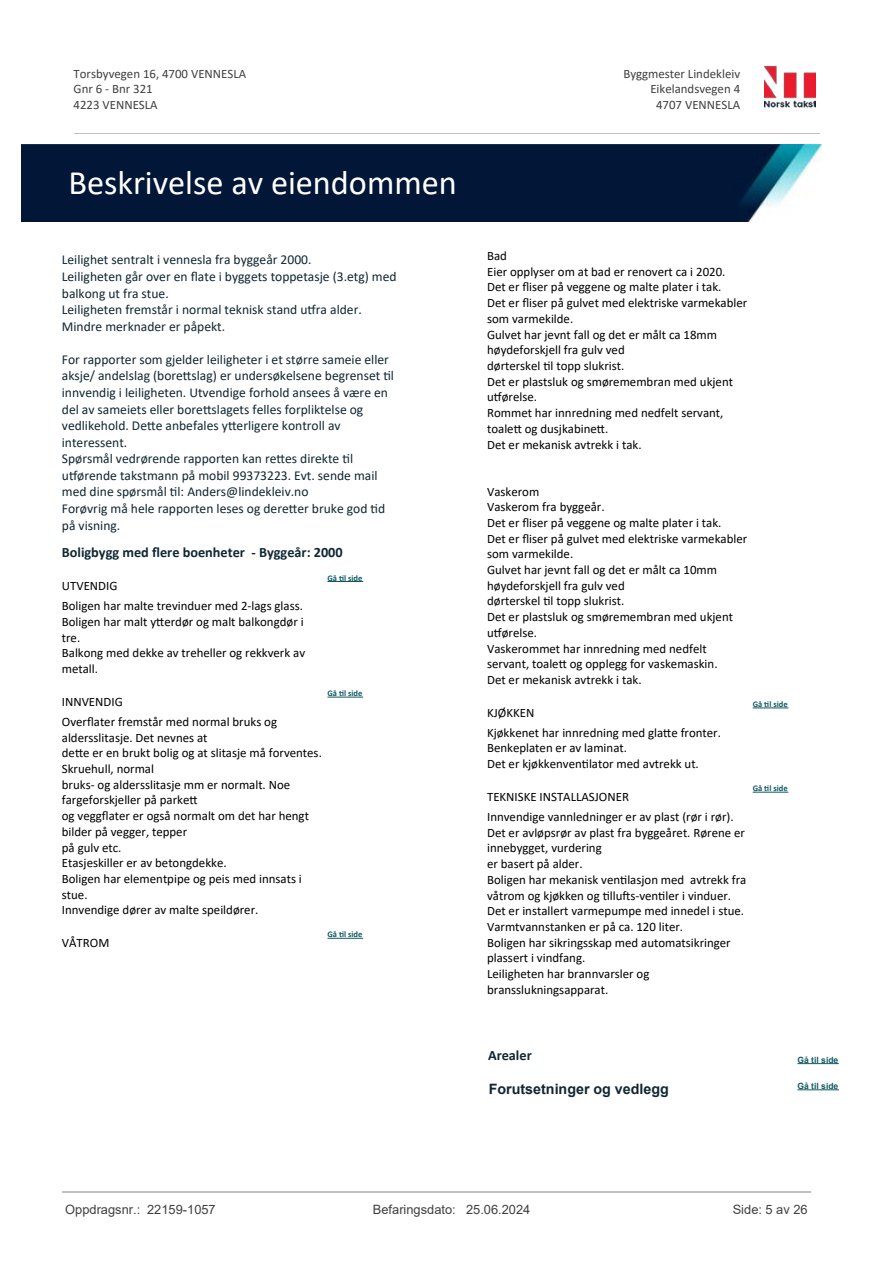
<style>
.page{position:relative;width:893px;height:1263px;background:#fff}
.page>*{position:absolute;margin:0;border:0;box-sizing:border-box;transform-origin:0 0}
.t1{font:34.35px "Calibri";color:#fff}
.t2{font:700 14.25px "Calibri";color:#102732}
.t3{font:700 14.25px "Arial";color:#102732}
.t4{font:13.5px/16.5px "Calibri";color:#102732}
.t5{font:12.9px/15.8px "Calibri";color:#000}
.t6{font:12.9px/15.8px "Calibri";color:#404040}
.t7{font:12.9px "Arial";color:#404040}
.t8{font:700 8.55px "Calibri";color:#115965}
.t9{font:700 8.55px "Arial";color:#115965}
</style>
<div class="page">
<hr style="left:327px;top:581px;width:36px;height:1px;background:#115965">
<hr style="left:327px;top:697px;width:36px;height:1px;background:#115965">
<hr style="left:327px;top:938px;width:36px;height:1px;background:#115965">
<hr style="left:797px;top:1063px;width:42px;height:1px;background:#115965">
<hr style="left:753px;top:708px;width:35px;height:1px;background:#115965">
<hr style="left:753px;top:792px;width:35px;height:1px;background:#115965">
<hr style="left:797px;top:1089px;width:42px;height:1px;background:#115965">
<img style="left:765px;top:65px;width:50px;height:43px">
<hr style="left:74px;top:133px;width:745px;height:1px;background:#c0c0c0">
<img style="left:21px;top:144px;width:801px;height:77px">
<hr style="left:62px;top:1191px;width:749px;height:2px;background:#c0c0c0">
<p class="t6" style="left:74px;top:65px;width:174px">Torsbyvegen 16, 4700 VENNESLA<br>Gnr 6 - Bnr 321<br>4223 VENNESLA</p>
<p class="t6" style="left:623px;top:65px;width:118px">Byggmester Lindekleiv</p>
<p class="t6" style="left:650px;top:81px;width:91px">Eikelandsvegen 4</p>
<p class="t6" style="left:656px;top:96px;width:86px">4707 VENNESLA</p>
<h1 class="t1" style="left:68px;top:159px;width:390px">Beskrivelse av eiendommen</h1>
<p class="t4" style="left:62px;top:251px;width:336px">Leilighet sentralt i vennesla fra byggeår 2000.<br>Leiligheten går over en 昀氀ate i byggets toppetasje (3.etg) med balkong ut fra stue.<br>Leiligheten fremstår i normal teknisk stand u琀昀ra alder.<br>Mindre merknader er påpekt.</p>
<p class="t4" style="left:62px;top:351px;width:334px">For rapporter som gjelder leiligheter i et større sameie eller aksje/ andelslag (bore琀琀slag) er undersøkelsene begrenset 琀椀l innvendig i leiligheten. Utvendige forhold ansees å være en del av sameiets eller bore琀琀slagets felles forpliktelse og vedlikehold. De琀琀e anbefales y琀琀erligere kontroll av interessent.<br>Spørsmål vedrørende rapporten kan re琀琀es direkte 琀椀l<br>u琀昀ørende takstmann på mobil 99373223. Evt. sende mail med dine spørsmål 琀椀l: Anders@lindekleiv.no<br>Forøvrig må hele rapporten leses og dere琀琀er bruke god 琀椀d på visning.</p>
<p class="t2" style="left:62px;top:542px;width:282px">Boligbygg med 昀氀ere boenheter - Byggeår: 2000</p>
<p class="t5" style="left:62px;top:578px;width:57px">UTVENDIG</p>
<p class="t8" style="left:327px;top:572px;width:37px">Gå 琀椀l side</p>
<p class="t5" style="left:62px;top:598px;width:245px">Boligen har malte trevinduer med 2-lags glass.<br>Boligen har malt y琀琀erdør og malt balkongdør i tre.<br>Balkong med dekke av treheller og rekkverk av metall.</p>
<p class="t5" style="left:62px;top:693px;width:62px">INNVENDIG</p>
<p class="t8" style="left:327px;top:687px;width:37px">Gå 琀椀l side</p>
<p class="t5" style="left:62px;top:713px;width:262px">Over昀氀ater fremstår med normal bruks og aldersslitasje. Det nevnes at<br>de琀琀e er en brukt bolig og at slitasje må forventes.<br>Skruehull, normal<br>bruks- og aldersslitasje mm er normalt. Noe fargeforskjeller på parke琀琀<br>og vegg昀氀ater er også normalt om det har hengt bilder på vegger, tepper<br>på gulv etc.<br>Etasjeskiller er av betongdekke.<br>Boligen har elementpipe og peis med innsats i stue.<br>Innvendige dører av malte speildører.</p>
<p class="t5" style="left:62px;top:935px;width:49px">VÅTROM</p>
<p class="t8" style="left:327px;top:928px;width:37px">Gå 琀椀l side</p>
<p class="t5" style="left:487px;top:248px;width:262px">Bad<br>Eier opplyser om at bad er renovert ca i 2020.<br>Det er 昀氀iser på veggene og malte plater i tak.<br>Det er 昀氀iser på gulvet med elektriske varmekabler som varmekilde.<br>Gulvet har jevnt fall og det er målt ca 18mm høydeforskjell fra gulv ved<br>dørterskel 琀椀l topp slukrist.<br>Det er plastsluk og smøremembran med ukjent<br>u琀昀ørelse.<br>Rommet har innredning med nedfelt servant, toale琀琀 og dusjkabine琀琀.<br>Det er mekanisk avtrekk i tak.</p>
<p class="t5" style="left:487px;top:483px;width:262px">Vaskerom<br>Vaskerom fra byggeår.<br>Det er 昀氀iser på veggene og malte plater i tak.<br>Det er 昀氀iser på gulvet med elektriske varmekabler som varmekilde.<br>Gulvet har jevnt fall og det er målt ca 10mm høydeforskjell fra gulv ved<br>dørterskel 琀椀l topp slukrist.<br>Det er plastsluk og smøremembran med ukjent<br>u琀昀ørelse.<br>Vaskerommet har innredning med nedfelt servant, toale琀琀 og opplegg for vaskemaskin.<br>Det er mekanisk avtrekk i tak.</p>
<p class="t5" style="left:487px;top:704px;width:49px">KJØKKEN</p>
<p class="t8" style="left:753px;top:698px;width:37px">Gå 琀椀l side</p>
<p class="t5" style="left:487px;top:724px;width:235px">Kjøkkenet har innredning med gla琀琀e fronter.<br>Benkeplaten er av laminat.<br>Det er kjøkkenven琀椀lator med avtrekk ut.</p>
<p class="t5" style="left:487px;top:788px;width:143px">TEKNISKE INSTALLASJONER</p>
<p class="t8" style="left:753px;top:782px;width:37px">Gå 琀椀l side</p>
<p class="t5" style="left:487px;top:808px;width:261px">Innvendige vannledninger er av plast (rør i rør).<br>Det er avløpsrør av plast fra byggeåret. Rørene er innebygget, vurdering<br>er basert på alder.<br>Boligen har mekanisk ven琀椀lasjon med avtrekk fra våtrom og kjøkken og 琀椀llu昀琀s-ven琀椀ler i vinduer.<br>Det er installert varmepumpe med innedel i stue.<br>Varmtvannstanken er på ca. 120 liter.<br>Boligen har sikringsskap med automatsikringer plassert i vindfang.<br>Leiligheten har brannvarsler og bransslukningsapparat.</p>
<p class="t2" style="left:488px;top:1045px;width:45px">Arealer</p>
<p class="t9" style="left:797px;top:1054px;width:42px">Gå til side</p>
<p class="t3" style="left:489px;top:1079px;width:181px">Forutsetninger og vedlegg</p>
<p class="t9" style="left:797px;top:1080px;width:42px">Gå til side</p>
<p class="t7" style="left:65px;top:1200px;width:152px">Oppdragsnr.: 22159-1057</p>
<p class="t7" style="left:373px;top:1200px;width:159px">Befaringsdato: 25.06.2024</p>
<p class="t7" style="left:733px;top:1200px;width:76px">Side: 5 av 26</p>
</div>
